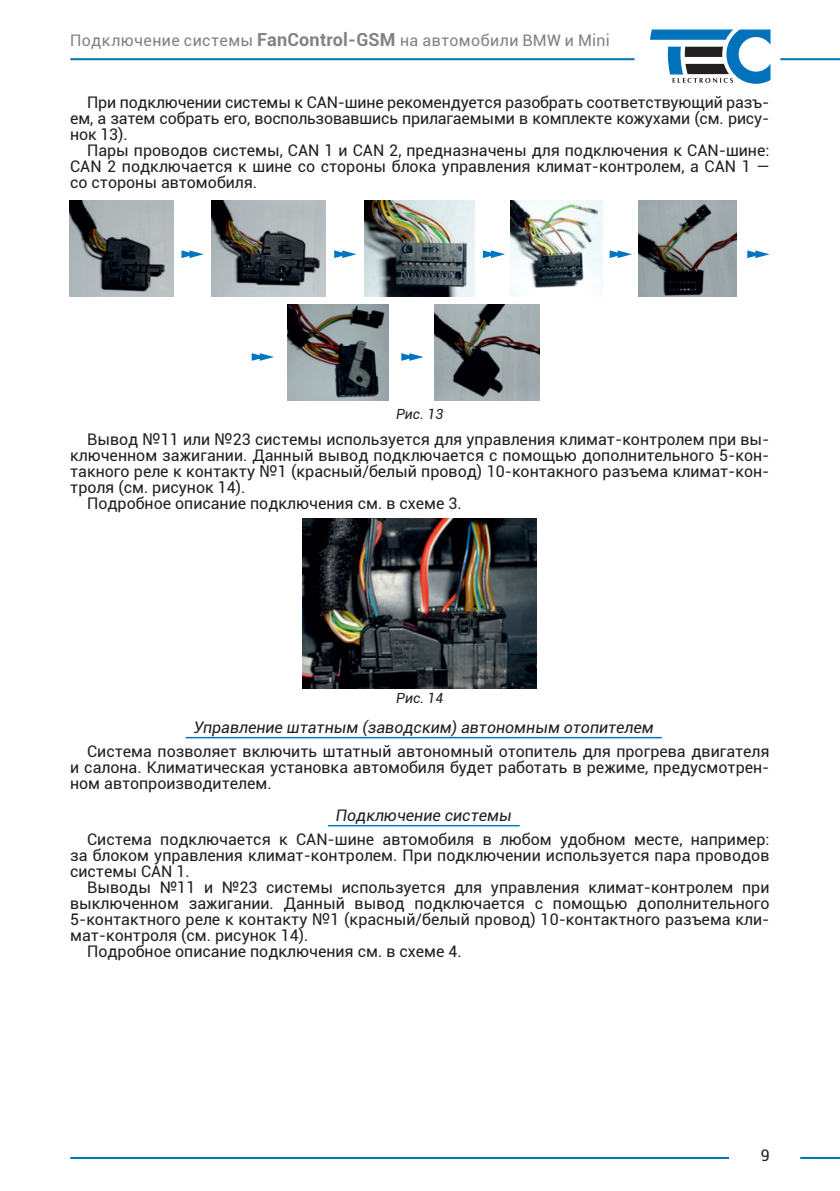
<style>
.page{position:relative;width:840px;height:1191px;background:#fff}
.page>*{position:absolute;margin:0;border:0;box-sizing:border-box;transform-origin:0 0}
.t1{font:16px/16px "Roboto";color:#231f20;text-align:justify}
.Подзаголовок{font:italic 16px "Roboto";color:#231f20}
.t2{font:16px "Roboto";letter-spacing:.025em;color:#808285}
.t3{font:italic 14px "Roboto";color:#231f20}
.s1{font-weight:700;font-size:18px}
.s2{font-family:"Tahoma"}
</style>
<div class="page">
<svg style="left:650px;top:29px;width:120px;height:55px"></svg>
<hr style="left:780px;top:58px;width:59px;height:2px;background:#0072bc">
<hr style="left:70px;top:58px;width:564px;height:2px;background:#0072bc">
<hr style="left:799px;top:1157px;width:40px;height:2px;background:#0072bc">
<hr style="left:70px;top:1157px;width:658px;height:2px;background:#0072bc">
<hr style="left:186px;top:737px;width:475px;height:1px;background:#0077c0">
<hr style="left:328px;top:825px;width:191px;height:1px;background:#0077c0">
<svg style="left:181px;top:250px;width:23px;height:8px"></svg>
<svg style="left:251px;top:353px;width:23px;height:8px"></svg>
<svg style="left:747px;top:250px;width:22px;height:8px"></svg>
<svg style="left:334px;top:250px;width:22px;height:8px"></svg>
<svg style="left:401px;top:353px;width:22px;height:8px"></svg>
<svg style="left:482px;top:250px;width:23px;height:8px"></svg>
<svg style="left:609px;top:250px;width:22px;height:8px"></svg>
<img style="left:364px;top:200px;width:110px;height:97px">
<img style="left:510px;top:200px;width:92px;height:97px">
<img style="left:638px;top:200px;width:97px;height:97px">
<img style="left:287px;top:304px;width:101px;height:97px">
<img style="left:434px;top:304px;width:105px;height:97px">
<img style="left:70px;top:201px;width:104px;height:96px">
<img style="left:211px;top:200px;width:114px;height:97px">
<img style="left:303px;top:518px;width:233px;height:170px">
<p class="t2" style="left:70px;top:29px;width:540px">Подключение системы <span class="s1">FanControl‑GSM</span> на автомобили BMW и Mini</p>
<p class="t1" style="left:70px;top:94px;width:700px;text-indent:17px">При подключении системы к CAN- шине рекомендуется разобрать соответствующий разъ‑ ем, а затем собрать его, воспользовавшись прилагаемыми в комплекте кожухами (см. рису‑ нок 13).</p>
<p class="t1" style="left:70px;top:142px;width:700px;text-indent:17px">Пары проводов системы, CAN 1 и CAN 2, предназначены для подключения к CAN- шине:<br>CAN 2 подключается к шине со стороны блока управления климат- контролем, а CAN 1 — со стороны автомобиля.</p>
<p class="t3" style="left:396px;top:404px;width:49px">Рис. 13</p>
<p class="t1" style="left:70px;top:430px;width:700px;text-indent:17px">Вывод <span class="s2">№</span>11 или <span class="s2">№</span>23 системы используется для управления климат- контролем при вы‑ ключенном зажигании. Данный вывод подключается с помощью дополнительного 5- кон‑ такного реле к контакту <span class="s2">№</span>1 (красный/белый провод) 10- контакного разъема климат- кон‑ троля (см. рисунок 14).</p>
<p class="t1" style="left:87px;top:494px;width:376px">Подробное описание подключения см. в схеме 3.</p>
<p class="t3" style="left:396px;top:687px;width:49px">Рис. 14</p>
<p class="Подзаголовок" style="left:194px;top:715px;width:461px">Управление штатным (заводским) автономным отопителем</p>
<p class="t1" style="left:70px;top:742px;width:700px;text-indent:17px">Система позволяет включить штатный автономный отопитель для прогрева двигателя и салона. Климатическая установка автомобиля будет работать в режиме, предусмотрен‑ ном автопроизводителем.</p>
<p class="Подзаголовок" style="left:335px;top:803px;width:177px">Подключение системы</p>
<p class="t1" style="left:70px;top:830px;width:700px;text-indent:17px">Система подключается к CAN- шине автомобиля в любом удобном месте, например: за блоком управления климат- контролем. При подключении используется пара проводов системы CAN 1.</p>
<p class="t1" style="left:70px;top:878px;width:700px;text-indent:17px">Выводы №11 и №23 системы используется для управления климат- контролем при выключенном зажигании. Данный вывод подключается с помощью дополнительного 5- контактного реле к контакту <span class="s2">№</span>1 (красный/белый провод) 10- контактного разъема кли‑ мат- контроля (см. рисунок 14).</p>
<p class="t1" style="left:87px;top:942px;width:376px">Подробное описание подключения см. в схеме 4.</p>
<p class="t1" style="left:760px;top:1146px;width:11px">9</p>
</div>
